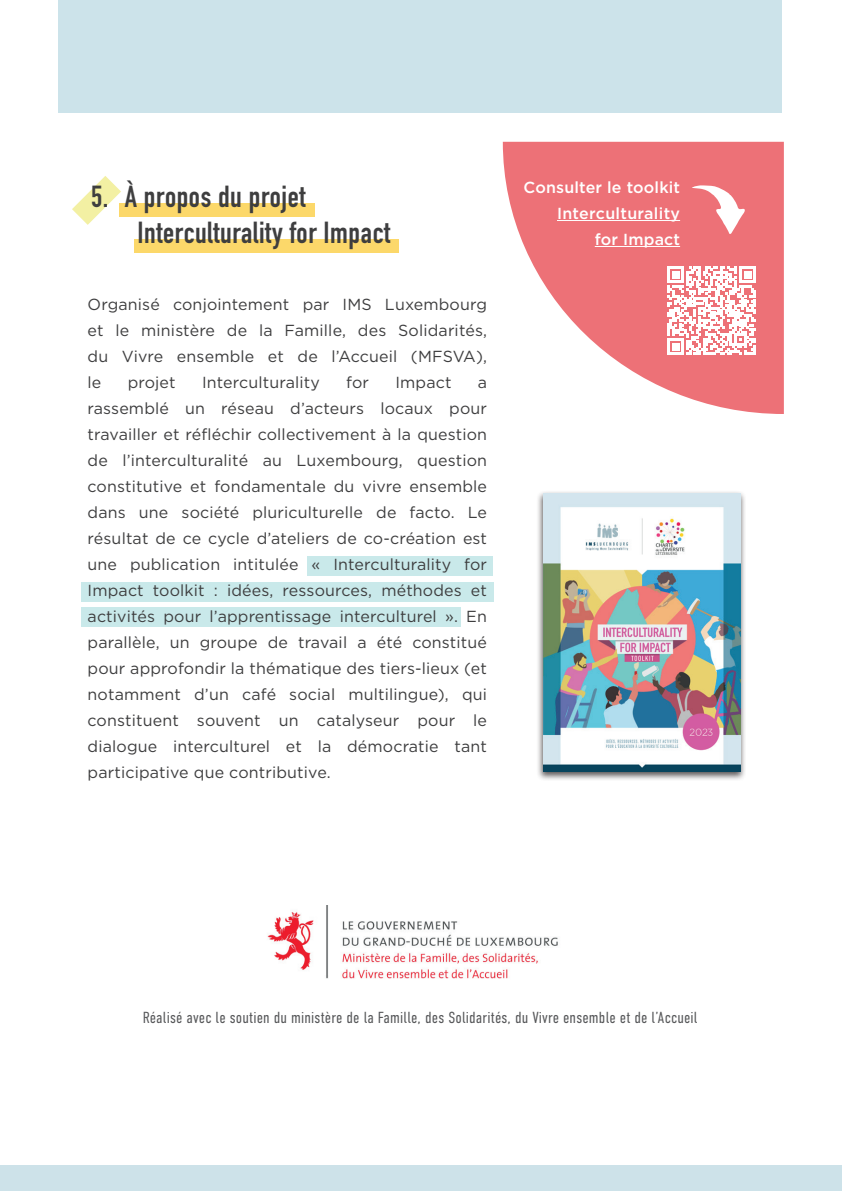
<style>
.page{position:relative;width:842px;height:1191px;background:#fff}
.page>*{position:absolute;margin:0;border:0;box-sizing:border-box;transform-origin:0 0}
.t1{font:700 30px/36px "DIN Condensed";letter-spacing:.02em;color:#3e3e3f}
.t2{font:16px/26px "Gotham";letter-spacing:.01em;color:#3e3e3f;text-align:justify}
.t3{font:300 16px "DIN Condensed";letter-spacing:.01em;color:#57585a}
.t4{font:500 16px/26px "Gotham";letter-spacing:.01em;color:#fff;text-align:right}
</style>
<div class="page">
<div style="left:0;top:1165px;width:842px;height:26px;background:#cde2e9"></div>
<svg style="left:503px;top:142px;width:281px;height:272px;fill:#ed7177"></svg>
<div style="left:134px;top:239px;width:265px;height:13px;background:#fcd86a"></div>
<svg style="left:72px;top:176px;width:49px;height:49px"></svg>
<div style="left:119px;top:203px;width:196px;height:13px;background:#fcd86a"></div>
<div style="left:58px;top:0;width:724px;height:113px;background:#cce3ea"></div>
<div style="left:81px;top:582px;width:412px;height:19px;background:#c9e9ea"></div>
<div style="left:81px;top:607px;width:379px;height:19px;background:#c9e9ea"></div>
<div style="left:307px;top:556px;width:186px;height:19px;background:#c9e9ea"></div>
<hr style="left:557px;top:220px;width:123px;height:1px;background:#fff">
<hr style="left:595px;top:246px;width:85px;height:1px;background:#fff">
<div style="left:536px;top:490px;width:210px;height:290px;background:#231f20;opacity:.75"></div>
<img style="left:543px;top:493px;width:197px;height:279px">
<svg style="left:692px;top:185px;width:53px;height:49px"></svg>
<img style="left:267px;top:906px;width:291px;height:73px">
<svg style="left:667px;top:266px;width:89px;height:89px"></svg>
<h1 class="t1" style="left:137px;top:179px;width:254px;text-indent:-46px">5. À propos du projet<br>Interculturality for Impact</h1>
<p class="t4" style="left:524px;top:174px;width:158px">Consulter le toolkit<br>Interculturality<br>for Impact</p>
<p class="t2" style="left:88px;top:291px;width:401px">Organisé conjointement par IMS Luxembourg et le ministère de la Famille, des Solidarités, du Vivre ensemble et de l’Accueil (MFSVA), le</p>
<p class="t2" style="left:128px;top:369px;width:50px">projet</p>
<p class="t2" style="left:202px;top:369px;width:119px">Interculturality</p>
<p class="t2" style="left:346px;top:369px;width:24px">for</p>
<p class="t2" style="left:395px;top:369px;width:58px">Impact</p>
<p class="t2" style="left:88px;top:369px;width:401px;text-indent:390px">a rassemblé un réseau d’acteurs locaux pour travailler et réfléchir collectivement à la question de l’interculturalité au Luxembourg, question constitutive et fondamentale du vivre ensemble dans une société pluriculturelle de facto. Le résultat de ce cycle d’ateliers de co-création est une publication intitulée « Interculturality for Impact toolkit : idées, ressources, méthodes et activités pour l’apprentissage interculturel ». En parallèle, un groupe de travail a été constitué pour approfondir la thématique des tiers-lieux (et notamment d’un café social multilingue), qui constituent souvent un catalyseur pour le dialogue interculturel et la démocratie tant participative que contributive.</p>
<p class="t3" style="left:143px;top:1008px;width:556px">Réalisé avec le soutien du ministère de la Famille, des Solidarités, du Vivre ensemble et de l’Accueil</p>
</div>
